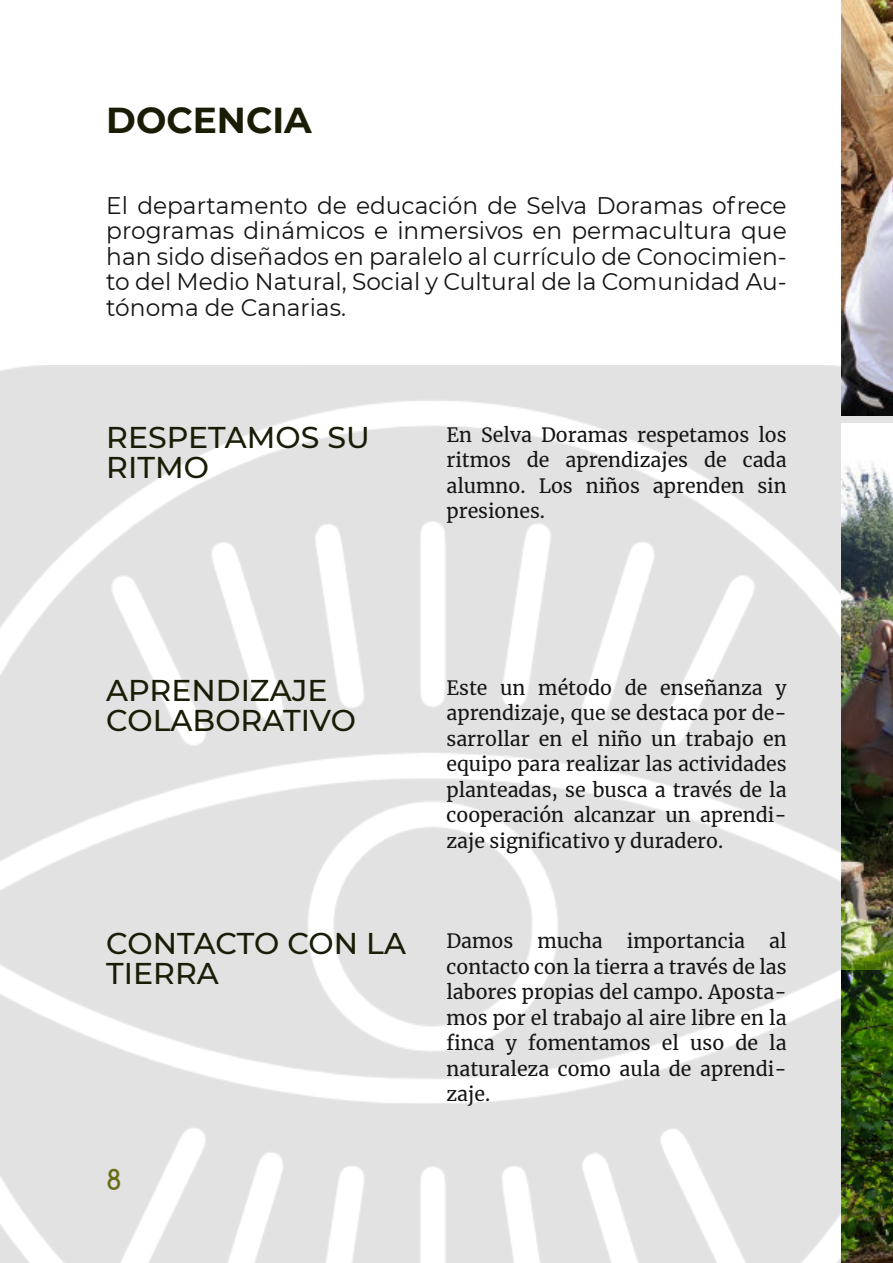
<style>
.page{position:relative;width:893px;height:1263px;background:#fff}
.page>*{position:absolute;margin:0;border:0;box-sizing:border-box;transform-origin:0 0}
.t1{font:700 36px "Montserrat";color:#1a1c06}
.t2{font:500 30px/30px "Montserrat";color:#1a1c06}
.t3{font:700 27px "Comfortaa";color:#676e17}
.t4{font:24px/25.5px "Montserrat";color:#151515;text-align:justify}
.t5{font:19.5px/25.5px "Merriweather";color:#151515;text-align:justify}
</style>
<div class="page">
<img style="left:0;top:366px;width:893px;height:897px">
<img style="left:842px;top:424px;width:51px;height:839px">
<img style="left:842px;top:0;width:51px;height:415px">
<h1 class="t1" style="left:106px;top:98px;width:207px">DOCENCIA</h1>
<p class="t4" style="left:106px;top:193px;width:682px">El departamento de educación de Selva Doramas ofrece programas dinámicos e inmersivos en permacultura que han sido diseñados en paralelo al currículo de Conocimien&shy;to del Medio Natural, Social y Cultural de la Comunidad Au&shy;tónoma de Canarias.</p>
<h2 class="t2" style="left:106px;top:422px;width:265px">RESPETAMOS SU<br>RITMO</h2>
<p class="t5" style="left:446px;top:422px;width:342px">En Selva Doramas respetamos los ritmos de aprendizajes de cada alumno. Los niños aprenden sin presiones.</p>
<h2 class="t2" style="left:106px;top:675px;width:251px">APRENDIZAJE<br>COLABORATIVO</h2>
<p class="t5" style="left:446px;top:675px;width:342px">Este un método de enseñanza y aprendizaje, que se destaca por de&shy;sarrollar en el niño un trabajo en equipo para realizar las actividades planteadas, se busca a través de la cooperación alcanzar un aprendi&shy;zaje significativo y duradero.</p>
<h2 class="t2" style="left:106px;top:928px;width:301px">CONTACTO CON LA<br>TIERRA</h2>
<p class="t5" style="left:446px;top:928px;width:342px">Damos mucha importancia al contacto con la tierra a través de las labores propias del campo. Aposta&shy;mos por el trabajo al aire libre en la finca y fomentamos el uso de la naturaleza como aula de aprendi&shy;zaje.</p>
<h3 class="t3" style="left:106px;top:1166px;width:17px">8</h3>
</div>
